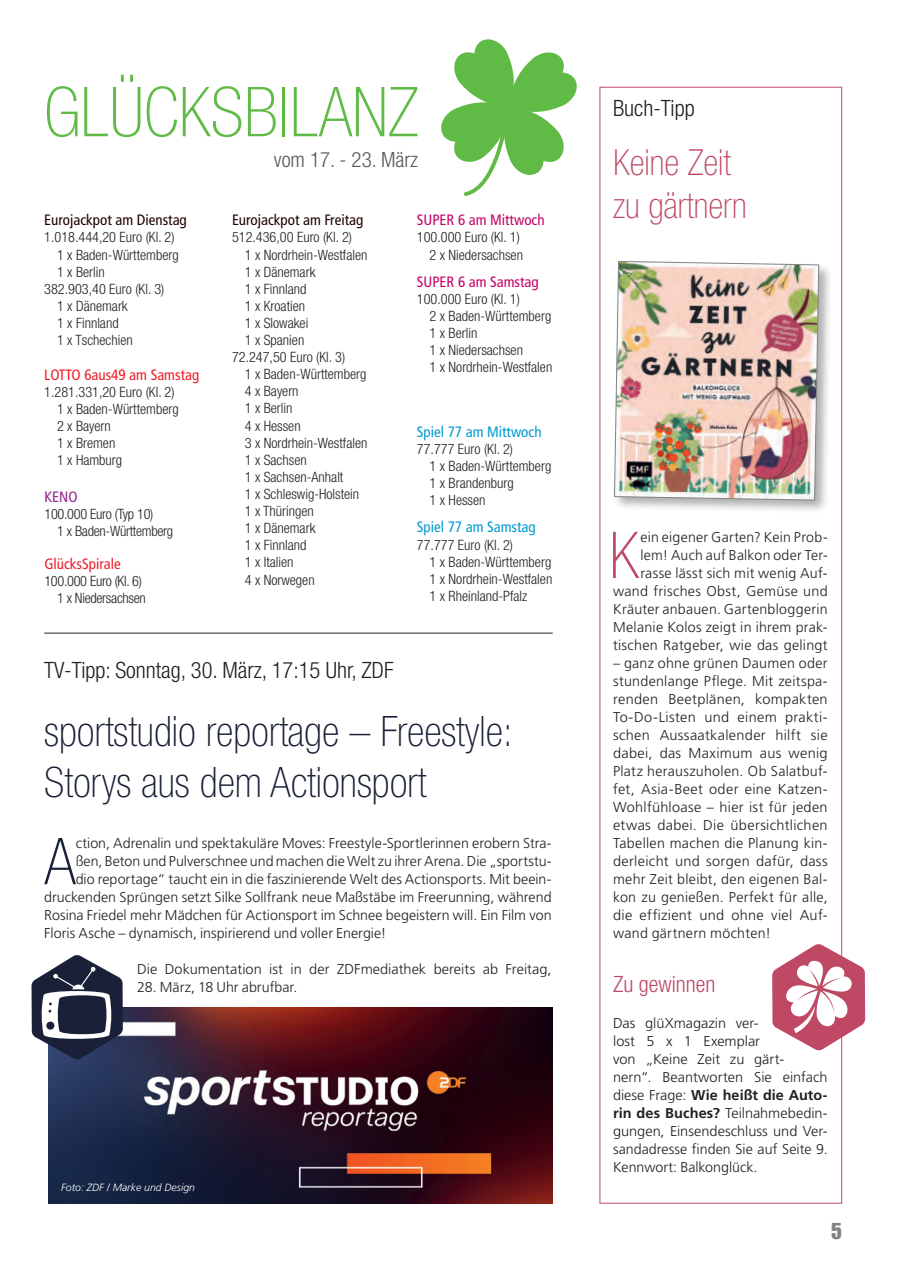
<style>
.page{position:relative;width:897px;height:1267px;background:#fff}
.page>*{position:absolute;margin:0;border:0;box-sizing:border-box;transform-origin:0 0}
.GB_Headline{font:100 condensed 69px "Helvetica Neue LT Pro";color:#60bb46}
.Fließtext__Initial{font:100 condensed 64.65px "Helvetica Neue LT Pro";color:#192037}
.Fließtext__Initial-2{font:100 condensed 64.65px "Helvetica Neue LT Pro";color:#bf4965}
.Headline_28pt{font:100 condensed 42px/50.4px "Helvetica Neue LT Pro";color:#192037}
.Headline_24pt__Kasten{font:100 condensed 36px/43.2px "Helvetica Neue LT Pro";color:#bf4965}
.Dachzeile_Kasten{font:300 condensed 22.5px "Helvetica Neue LT Pro";color:#231f20}
.Zwischenüberschrift{font:300 condensed 22.5px "Helvetica Neue LT Pro";color:#bf4965}
.t1{font:22.5px "Impact LT Std";color:#808285}
.t2{font:300 condensed 21px "Helvetica Neue LT Std";color:#57585a}
.GB_Produkt_Samstag{font:condensed 15px "Frutiger LT Pro";color:#c40167}
.GB_Produkt{font:condensed 15px "Frutiger LT Pro";color:#200000}
.GB_Produkt_Samstag-2{font:condensed 15px "Frutiger LT Pro";color:#ee1c28}
.GB_Produkt_Samstag-3{font:condensed 15px "Frutiger LT Pro";color:#200000}
.GB_Produkt-2{font:condensed 15px "Frutiger LT Pro";color:#009ad1}
.GB_Produkt_Samstag-4{font:condensed 15px "Frutiger LT Pro";color:#009ad1}
.GB_Produkt-3{font:condensed 15px "Frutiger LT Pro";color:#ee1c28}
.GB_Produkt-4{font:condensed 15px "Frutiger LT Pro";color:#90268f}
.Fließtext__Initial-3{font:300 14.25px/18px "Frutiger LT Pro";letter-spacing:.005em;color:#231f20;text-align:right}
.GB_Bundesland{font:300 condensed 14.25px "Helvetica Neue LT Pro";color:#231f20}
.Fließtext{font:300 14.25px/18px "Frutiger LT Pro";color:#231f20}
.GB_Bundesland-2{font:300 condensed 14.25px "Helvetica Neue LT Pro";letter-spacing:-.02em;color:#231f20}
.Fotonachweis{font:italic 300 10.5px "Frutiger LT Std";color:#fff}
.s1{font-weight:700}
</style>
<div class="page">
<hr style="left:44px;top:632px;width:508px;height:1px;background:#231f20">
<div style="left:612px;top:259px;width:220px;height:255px;background:#231f20;opacity:.36"></div>
<img style="left:614px;top:261px;width:205px;height:239px">
<svg style="left:772px;top:943px;width:93px;height:107px"></svg>
<svg style="left:441px;top:39px;width:136px;height:157px"></svg>
<img style="left:49px;top:1007px;width:503px;height:196px">
<svg style="left:31px;top:955px;width:92px;height:104px"></svg>
<p class="GB_Headline" style="left:44px;top:73px;width:376px">GLÜCKSBILANZ</p>
<p class="t2" style="left:274px;top:148px;width:145px">vom 17. - 23. März</p>
<p class="GB_Produkt" style="left:44px;top:211px;width:144px">Eurojackpot am Dienstag</p>
<p class="GB_Bundesland" style="left:44px;top:229px;width:132px">1.018.444,20 Euro (Kl. 2)</p>
<p class="GB_Bundesland" style="left:57px;top:246px;width:123px">1 x Baden-Württemberg</p>
<p class="GB_Bundesland" style="left:57px;top:263px;width:49px">1 x Berlin</p>
<p class="GB_Bundesland" style="left:44px;top:280px;width:122px">382.903,40 Euro (Kl. 3)</p>
<p class="GB_Bundesland" style="left:57px;top:297px;width:72px">1 x Dänemark</p>
<p class="GB_Bundesland" style="left:57px;top:314px;width:63px">1 x Finnland</p>
<p class="GB_Bundesland" style="left:57px;top:332px;width:77px">1 x Tschechien</p>
<p class="GB_Produkt_Samstag-2" style="left:44px;top:365px;width:156px">LOTTO 6aus49 am Samstag</p>
<p class="GB_Bundesland" style="left:44px;top:383px;width:132px">1.281.331,20 Euro (Kl. 2)</p>
<p class="GB_Bundesland" style="left:57px;top:400px;width:123px">1 x Baden-Württemberg</p>
<p class="GB_Bundesland" style="left:57px;top:417px;width:55px">2 x Bayern</p>
<p class="GB_Bundesland" style="left:57px;top:434px;width:60px">1 x Bremen</p>
<p class="GB_Bundesland" style="left:57px;top:452px;width:67px">1 x Hamburg</p>
<p class="GB_Produkt-4" style="left:44px;top:487px;width:35px">KENO</p>
<p class="GB_Bundesland-2" style="left:44px;top:505px;width:110px">100.000 Euro (Typ 10)</p>
<p class="GB_Bundesland-2" style="left:57px;top:522px;width:117px">1 x Baden-Württemberg</p>
<p class="GB_Produkt-3" style="left:44px;top:555px;width:78px">GlücksSpirale</p>
<p class="GB_Bundesland-2" style="left:44px;top:572px;width:99px">100.000 Euro (Kl. 6)</p>
<p class="GB_Bundesland-2" style="left:57px;top:589px;width:90px">1 x Niedersachsen</p>
<p class="GB_Produkt_Samstag-3" style="left:232px;top:211px;width:133px">Eurojackpot am Freitag</p>
<p class="GB_Bundesland" style="left:232px;top:229px;width:122px">512.436,00 Euro (Kl. 2)</p>
<p class="GB_Bundesland" style="left:245px;top:246px;width:124px">1 x Nordrhein-Westfalen</p>
<p class="GB_Bundesland" style="left:245px;top:263px;width:72px">1 x Dänemark</p>
<p class="GB_Bundesland" style="left:245px;top:280px;width:63px">1 x Finnland</p>
<p class="GB_Bundesland" style="left:245px;top:297px;width:62px">1 x Kroatien</p>
<p class="GB_Bundesland" style="left:245px;top:314px;width:65px">1 x Slowakei</p>
<p class="GB_Bundesland" style="left:245px;top:332px;width:61px">1 x Spanien</p>
<p class="GB_Bundesland" style="left:232px;top:349px;width:115px">72.247,50 Euro (Kl. 3)</p>
<p class="GB_Bundesland" style="left:245px;top:366px;width:123px">1 x Baden-Württemberg</p>
<p class="GB_Bundesland" style="left:245px;top:383px;width:55px">4 x Bayern</p>
<p class="GB_Bundesland" style="left:245px;top:400px;width:49px">1 x Berlin</p>
<p class="GB_Bundesland" style="left:245px;top:417px;width:57px">4 x Hessen</p>
<p class="GB_Bundesland" style="left:245px;top:434px;width:124px">3 x Nordrhein-Westfalen</p>
<p class="GB_Bundesland" style="left:245px;top:451px;width:63px">1 x Sachsen</p>
<p class="GB_Bundesland" style="left:245px;top:468px;width:100px">1 x Sachsen-Anhalt</p>
<p class="GB_Bundesland" style="left:245px;top:485px;width:116px">1 x Schleswig-Holstein</p>
<p class="GB_Bundesland" style="left:245px;top:503px;width:71px">1 x Thüringen</p>
<p class="GB_Bundesland" style="left:245px;top:520px;width:72px">1 x Dänemark</p>
<p class="GB_Bundesland" style="left:245px;top:537px;width:63px">1 x Finnland</p>
<p class="GB_Bundesland" style="left:245px;top:554px;width:50px">1 x Italien</p>
<p class="GB_Bundesland" style="left:245px;top:571px;width:71px">4 x Norwegen</p>
<p class="GB_Produkt_Samstag" style="left:417px;top:211px;width:129px">SUPER 6 am Mittwoch</p>
<p class="GB_Bundesland" style="left:417px;top:229px;width:104px">100.000 Euro (Kl. 1)</p>
<p class="GB_Bundesland" style="left:429px;top:246px;width:95px">2 x Niedersachsen</p>
<p class="GB_Produkt_Samstag" style="left:417px;top:272px;width:123px">SUPER 6 am Samstag</p>
<p class="GB_Bundesland" style="left:417px;top:290px;width:104px">100.000 Euro (Kl. 1)</p>
<p class="GB_Bundesland" style="left:429px;top:307px;width:123px">2 x Baden-Württemberg</p>
<p class="GB_Bundesland" style="left:429px;top:324px;width:49px">1 x Berlin</p>
<p class="GB_Bundesland" style="left:429px;top:341px;width:95px">1 x Niedersachsen</p>
<p class="GB_Bundesland" style="left:429px;top:359px;width:124px">1 x Nordrhein-Westfalen</p>
<p class="GB_Produkt-2" style="left:417px;top:423px;width:126px">Spiel 77 am Mittwoch</p>
<p class="GB_Bundesland" style="left:417px;top:440px;width:98px">77.777 Euro (Kl. 2)</p>
<p class="GB_Bundesland" style="left:429px;top:458px;width:123px">1 x Baden-Württemberg</p>
<p class="GB_Bundesland" style="left:429px;top:475px;width:86px">1 x Brandenburg</p>
<p class="GB_Bundesland" style="left:429px;top:492px;width:57px">1 x Hessen</p>
<p class="GB_Produkt_Samstag-4" style="left:417px;top:518px;width:120px">Spiel 77 am Samstag</p>
<p class="GB_Bundesland" style="left:417px;top:536px;width:98px">77.777 Euro (Kl. 2)</p>
<p class="GB_Bundesland" style="left:429px;top:553px;width:123px">1 x Baden-Württemberg</p>
<p class="GB_Bundesland" style="left:429px;top:570px;width:124px">1 x Nordrhein-Westfalen</p>
<p class="GB_Bundesland" style="left:429px;top:587px;width:99px">1 x Rheinland-Pfalz</p>
<p class="Dachzeile_Kasten" style="left:44px;top:656px;width:351px">TV-Tipp: Sonntag, 30. März, 17:15 Uhr, ZDF</p>
<p class="Headline_28pt" style="left:44px;top:706px;width:470px">sportstudio reportage – Freestyle:<br>Storys aus dem Actionsport</p>
<p class="Fließtext__Initial" style="left:45px;top:824px;width:33px">A</p>
<p class="Fließtext__Initial-3" style="left:76px;top:834px;width:477px">ction, Adrenalin und spektakuläre Moves: Freestyle-Sportlerinnen erobern Stra-</p>
<p class="Fließtext__Initial-3" style="left:76px;top:852px;width:477px">ßen, Beton und Pulverschnee und machen die Welt zu ihrer Arena. Die „sportstu-</p>
<p class="Fließtext__Initial-3" style="left:76px;top:870px;width:477px">dio reportage“ taucht ein in die faszinierende Welt des Actionsports. Mit beein-</p>
<p class="Fließtext__Initial-3" style="left:44px;top:888px;width:509px">druckenden Sprüngen setzt Silke Sollfrank neue Maßstäbe im Freerunning, während</p>
<p class="Fließtext__Initial-3" style="left:44px;top:906px;width:508px">Rosina Friedel mehr Mädchen für Actionsport im Schnee begeistern will. Ein Film von</p>
<p class="Fließtext__Initial-3" style="left:44px;top:924px;width:343px">Floris Asche – dynamisch, inspirierend und voller Energie!</p>
<p class="Fließtext" style="left:137px;top:960px;width:416px">Die Dokumentation ist in der ZDFmediathek bereits ab Freitag,</p>
<p class="Fließtext" style="left:137px;top:978px;width:162px">28. März, 18 Uhr abrufbar.</p>
<p class="Fotonachweis" style="left:61px;top:1181px;width:135px">Foto: ZDF / Marke und Design</p>
<p class="Dachzeile_Kasten" style="left:613px;top:95px;width:83px">Buch-Tipp</p>
<p class="Headline_24pt__Kasten" style="left:613px;top:140px;width:135px">Keine Zeit zu gärtnern</p>
<p class="Fließtext__Initial-3" style="left:613px;top:528px;width:216px">ein eigener Garten? Kein Prob&shy;lem! Auch auf Balkon oder Ter&shy;rasse lässt sich mit wenig Auf&shy;wand frisches Obst, Gemüse und<br>Kräuter anbauen. Gartenbloggerin<br>Melanie Kolos zeigt in ihrem prak&shy;tischen Ratgeber, wie das gelingt</p>
<p class="Fließtext__Initial-3" style="left:613px;top:654px;width:216px;text-align:justify">– ganz ohne grünen Daumen oder stundenlange Pflege. Mit zeitspa&shy;renden Beetplänen, kompakten To-Do-Listen und einem prakti&shy;schen Aussaatkalender hilft sie dabei, das Maximum aus wenig Platz herauszuholen. Ob Salatbuf&shy;fet, Asia-Beet oder eine Katzen-Wohlfühloase – hier ist für jeden etwas dabei. Die übersichtlichen Tabellen machen die Planung kin&shy;derleicht und sorgen dafür, dass mehr Zeit bleibt, den eigenen Bal&shy;kon zu genießen. Perfekt für alle, die effizient und ohne viel Auf&shy;wand gärtnern möchten!</p>
<p class="Zwischenüberschrift" style="left:613px;top:971px;width:104px">Zu gewinnen</p>
<p class="Fließtext" style="left:613px;top:1014px;width:216px">Das glüXmagazin ver-<br>lost 5 x 1 Exemplar<br>von „Keine Zeit zu gärt-<br>nern“. Beantworten Sie einfach diese Frage: <span class="s1">Wie heißt die Auto&shy;rin des Buches?</span> Teilnahmebedin&shy;gungen, Einsendeschluss und Ver&shy;sandadresse finden Sie auf Seite 9.<br>Kennwort: Balkonglück.</p>
<p class="Fließtext__Initial-2" style="left:609px;top:518px;width:31px">K</p>
<h3 class="t1" style="left:831px;top:1218px;width:12px">5</h3>
</div>
